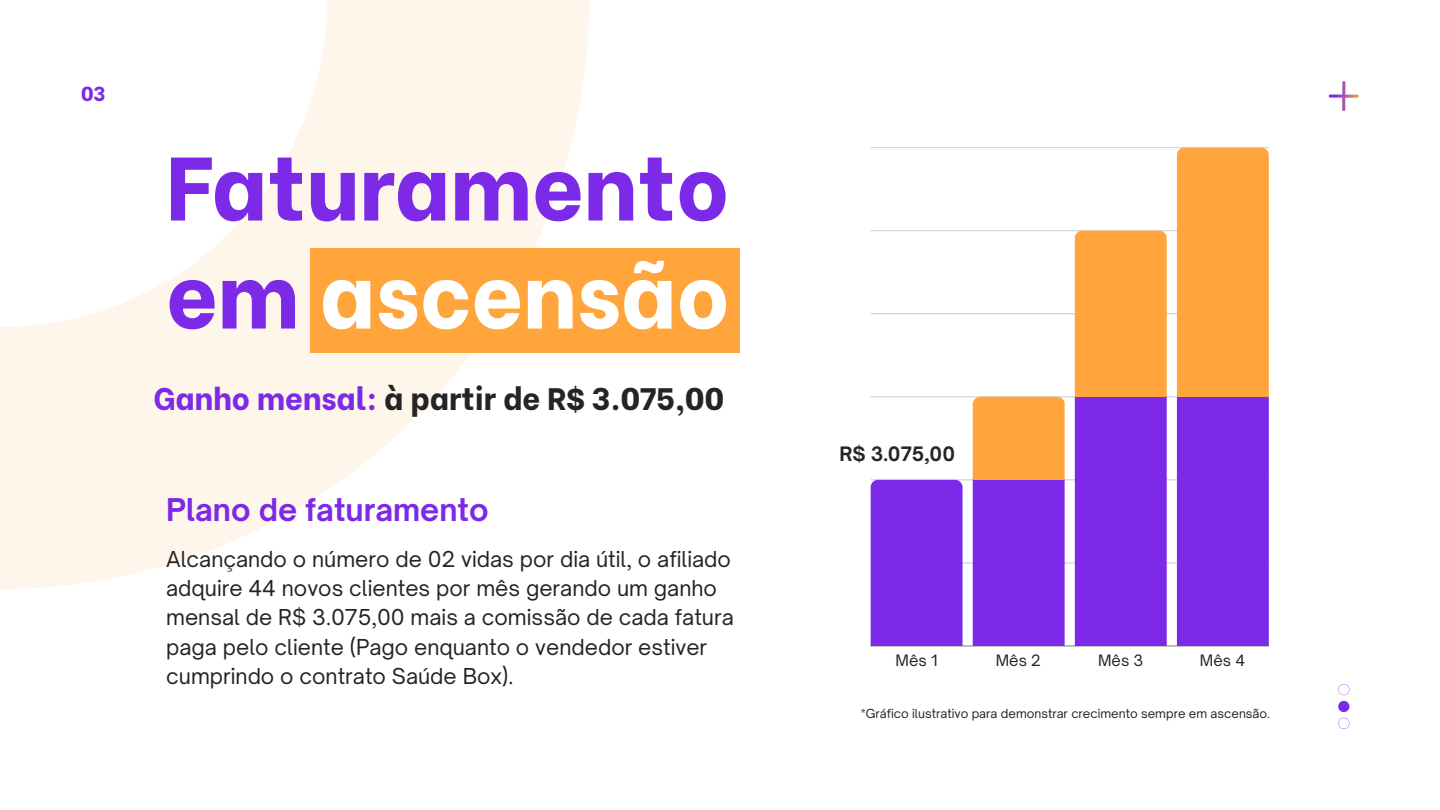
<style>
.page{position:relative;width:1440px;height:810px;background:#fff}
.page>*{position:absolute;margin:0;border:0;box-sizing:border-box;transform-origin:0 0}
.t1{font:800 90px/108px "Be Vietnam";color:#7c2ae8}
.t2{font:800 31px "Be Vietnam";color:#242424}
.t3{font:700 30px "Open Sauce One";color:#7c2ae8}
.t4{font:21px/29.2px "Open Sauce One";color:#242424}
.t5{font:800 20px "Be Vietnam";color:#7c2ae8}
.t6{font:700 19px "Open Sauce One";color:#242424}
.t7{font:15px "Open Sauce One";color:#242424}
.t8{font:12px "Open Sauce One";color:#242424}
.s1{color:#fff}
.s2{color:#7c2ae8}
</style>
<div class="page">
<svg style="left:1329px;top:81px;width:30px;height:30px"></svg>
<hr style="left:871px;top:563px;width:398px;height:1px;background:#242424">
<hr style="left:871px;top:480px;width:398px;height:1px;background:#242424">
<hr style="left:871px;top:397px;width:398px;height:1px;background:#242424">
<hr style="left:871px;top:314px;width:398px;height:1px;background:#242424">
<hr style="left:871px;top:230px;width:398px;height:1px;background:#242424">
<hr style="left:871px;top:147px;width:398px;height:1px;background:#242424">
<hr style="left:871px;top:646px;width:398px;height:1px;background:#242424">
<div style="left:871px;top:480px;width:92px;height:166px;background:#7c2ae8"></div>
<svg style="left:973px;top:397px;width:92px;height:249px;background:#a853ae"></svg>
<svg style="left:1075px;top:231px;width:92px;height:415px;background:#b05ba3"></svg>
<svg style="left:1177px;top:148px;width:92px;height:498px;background:#bd6791"></svg>
<svg style="left:1338px;top:684px;width:11px;height:11px"></svg>
<div style="left:1338px;top:701px;width:11px;height:11px;background:#7c2ae8;border-radius:50%"></div>
<svg style="left:1338px;top:718px;width:11px;height:11px"></svg>
<svg style="left:0;top:0;width:589px;height:589px;fill:#fff6eb"></svg>
<div style="left:310px;top:248px;width:429px;height:105px;background:#ffa53b"></div>
<p class="t5" style="left:81px;top:77px;width:26px">03</p>
<p class="t1" style="left:166px;top:125px;width:565px">Faturamento em <span class="s1">ascensão</span></p>
<h2 class="t2" style="left:154px;top:373px;width:572px"><span class="s2">Ganho mensal:</span> à partir de R$ 3.075,00</h2>
<h1 class="t3" style="left:166px;top:491px;width:324px">Plano de faturamento</h1>
<h2 class="t4" style="left:166px;top:544px;width:569px">Alcançando o número de 02 vidas por dia útil, o afiliado adquire 44 novos clientes por mês gerando um ganho mensal de R$ 3.075,00 mais a comissão de cada fatura paga pelo cliente (Pago enquanto o vendedor estiver cumprindo o contrato Saúde Box).</h2>
<p class="t6" style="left:839px;top:442px;width:117px">R$ 3.075,00</p>
<p class="t7" style="left:896px;top:651px;width:43px">Mês 1</p>
<p class="t7" style="left:996px;top:651px;width:47px">Mês 2</p>
<p class="t7" style="left:1098px;top:651px;width:47px">Mês 3</p>
<p class="t7" style="left:1200px;top:651px;width:47px">Mês 4</p>
<p class="t8" style="left:861px;top:706px;width:411px">*Gráfico ilustrativo para demonstrar crecimento sempre em ascensão.</p>
</div>
